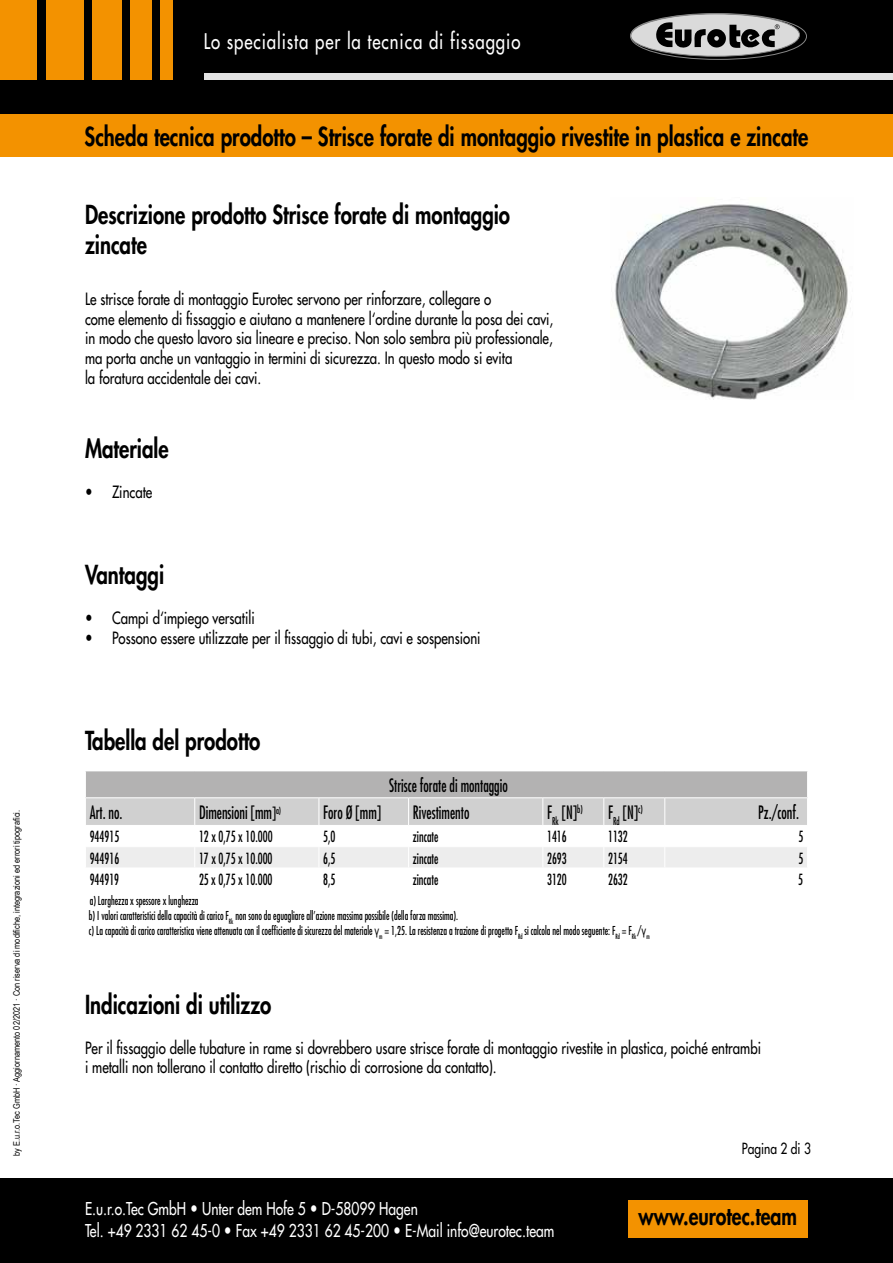
<style>
.page{position:relative;width:893px;height:1263px;background:#fff}
.page>*{position:absolute;margin:0;border:0;box-sizing:border-box;transform-origin:0 0}
.t1{font:800 25.5px/30.6px "Futura Std";color:#000;scale:.8 1}
.t2{font:800 24.3px "Futura Std";color:#000;scale:.8 1}
.t3{font:500 21px "Futura Std";letter-spacing:.055em;color:#fff;scale:.8 1}
.t4{font:condensed 18px "Futura Std";color:#000;scale:.8 1}
.t5{font:500 17.25px/22.5px "Futura Std";color:#fff;scale:.8 1}
.t6{font:500 16.5px/19.8px "Futura Std";color:#000;scale:.8 1}
.t7{font:condensed 15px "Futura Std";color:#000;scale:.8 1}
.t8{font:500 15px "Futura Std";color:#000;scale:.8 1}
.t9{font:condensed 12px/15px "Futura Std";color:#000;scale:.8 1}
.t10{font:9px "Arial Narrow";color:#000}
.s1{font-size:16.5px}
.s2{font-family:"Arial";font-stretch:normal}
.s3{font-weight:800}
</style>
<div class="page">
<div style="left:0;top:0;width:893px;height:137px;background:#000"></div>
<div style="left:204px;top:74px;width:689px;height:6px;background:#e3e3e3"></div>
<svg style="left:630px;top:13px;width:176px;height:46px"></svg>
<div style="left:631px;top:14px;width:168px;height:42px;background:#dadada;border-radius:50%"></div>
<div style="left:630px;top:14px;width:170px;height:43px;border:1px solid #878787;border-radius:50%"></div>
<div style="left:630px;top:13px;width:177px;height:47px;border:1px solid #878787;border-radius:50%"></div>
<svg style="left:656px;top:22px;width:124px;height:27px"></svg>
<div style="left:0;top:0;width:37px;height:80px;background:#f39200"></div>
<div style="left:46px;top:0;width:38px;height:80px;background:#f39200"></div>
<div style="left:92px;top:0;width:30px;height:80px;background:#f39200"></div>
<div style="left:131px;top:0;width:21px;height:80px;background:#f39200"></div>
<div style="left:161px;top:0;width:12px;height:80px;background:#f39200"></div>
<div style="left:0;top:114px;width:893px;height:43px;background:#f39200"></div>
<div style="left:0;top:1178px;width:893px;height:85px;background:#000"></div>
<div style="left:628px;top:1200px;width:180px;height:37px;background:#f39200"></div>
<svg style="left:85px;top:771px;width:723px;height:96px"></svg>
<img style="left:611px;top:204px;width:240px;height:196px">
<p class="t10" style="left:10px;top:1156px;width:347px;rotate:-90deg">by E.u.r.o.Tec GmbH · Aggiornamento 02/2021 · Con riserva di modifiche, integrazioni ed errori tipografici.</p>
<p class="t3" style="left:204px;top:28px;width:397px">Lo specialista per la tecnica di fissaggio</p>
<h1 class="t1" style="left:85px;top:122px;width:906px">Scheda tecnica prodotto – Strisce forate di montaggio rivestite in plastica e zincate</h1>
<h1 class="t1" style="left:85px;top:199px;width:533px">Descrizione prodotto Strisce forate di montaggio zincate</h1>
<p class="t6" style="left:85px;top:289px;width:587px">Le strisce forate di montaggio Eurotec servono per rinforzare, collegare o<br>come elemento di fissaggio e aiutano a mantenere l‘ordine durante la posa dei cavi, in modo che questo lavoro sia lineare e preciso. Non solo sembra più professionale, ma porta anche un vantaggio in termini di sicurezza. In questo modo si evita<br>la foratura accidentale dei cavi.</p>
<h1 class="t1" style="left:85px;top:434px;width:106px">Materiale</h1>
<p class="t6" style="left:85px;top:482px;width:86px">• Zincate</p>
<h1 class="t1" style="left:85px;top:560px;width:100px">Vantaggi</h1>
<p class="t6" style="left:85px;top:608px;width:214px">• Campi d‘impiego versatili</p>
<p class="t6" style="left:85px;top:628px;width:496px">• Possono essere utilizzate per il fissaggio di tubi, cavi e sospensioni</p>
<h1 class="t1" style="left:85px;top:725px;width:221px">Tabella del prodotto</h1>
<p class="t4" style="left:389px;top:774px;width:150px">Strisce forate di montaggio</p>
<p class="t4" style="left:90px;top:801px;width:43px">Art. no.</p>
<p class="t4" style="left:199px;top:801px;width:104px">Dimensioni [mm<span class="s1">]</span><sup>a)</sup></p>
<p class="t4" style="left:323px;top:801px;width:74px">Foro Ø [mm]</p>
<p class="t4" style="left:413px;top:801px;width:72px">Rivestimento</p>
<p class="t4" style="left:547px;top:801px;width:46px">F<sub>Rk</sub> [N]<sup>b)</sup></p>
<p class="t4" style="left:608px;top:801px;width:45px">F<sub>Rd</sub> [N]<sup>c)</sup></p>
<p class="t4" style="left:758px;top:801px;width:52px">Pz./conf.</p>
<p class="t7" style="left:90px;top:828px;width:38px">944915</p>
<p class="t7" style="left:199px;top:828px;width:93px">12 x 0,75 x 10.000</p>
<p class="t7" style="left:323px;top:828px;width:17px">5,0</p>
<p class="t7" style="left:413px;top:828px;width:34px">zincate</p>
<p class="t7" style="left:547px;top:828px;width:26px">1416</p>
<p class="t7" style="left:608px;top:828px;width:26px">1132</p>
<p class="t7" style="left:798px;top:828px;width:8px">5</p>
<p class="t7" style="left:90px;top:849px;width:38px">944916</p>
<p class="t7" style="left:199px;top:849px;width:93px">17 x 0,75 x 10.000</p>
<p class="t7" style="left:323px;top:849px;width:17px">6,5</p>
<p class="t7" style="left:413px;top:849px;width:34px">zincate</p>
<p class="t7" style="left:547px;top:849px;width:26px">2693</p>
<p class="t7" style="left:608px;top:849px;width:26px">2154</p>
<p class="t7" style="left:798px;top:849px;width:8px">5</p>
<p class="t7" style="left:90px;top:870px;width:38px">944919</p>
<p class="t7" style="left:199px;top:870px;width:93px">25 x 0,75 x 10.000</p>
<p class="t7" style="left:323px;top:870px;width:17px">8,5</p>
<p class="t7" style="left:413px;top:870px;width:34px">zincate</p>
<p class="t7" style="left:547px;top:870px;width:26px">3120</p>
<p class="t7" style="left:608px;top:870px;width:26px">2632</p>
<p class="t7" style="left:798px;top:870px;width:8px">5</p>
<p class="t9" style="left:89px;top:893px;width:702px">a) Larghezza x spessore x lunghezza<br>b) I valori caratteristici della capacità di carico F<sub>Rk</sub> non sono da eguagliare all’azione massima possibile (della forza massima).<br>c) La capacità di carico caratteristica viene attenuata con il coefficiente di sicurezza del materiale <span class="s2">γ</span><sub>m</sub> = 1,25. La resistenza a trazione di progetto F<sub>Rd</sub> si calcola nel modo seguente: F<sub>Rd</sub> = F<sub>Rk</sub> /<span class="s2">γ</span><sub>m</sub></p>
<h1 class="t1" style="left:85px;top:989px;width:234px">Indicazioni di utilizzo</h1>
<p class="t6" style="left:85px;top:1038px;width:846px">Per il fissaggio delle tubature in rame si dovrebbero usare strisce forate di montaggio rivestite in plastica, poiché entrambi i metalli non tollerano il contatto diretto (rischio di corrosione da contatto).</p>
<p class="t8" style="left:742px;top:1139px;width:88px">Pagina 2 di 3</p>
<p class="t5" style="left:85px;top:1197px;width:588px">E.u.r.o.Tec GmbH <span class="s3">•</span> Unter dem Hofe 5 <span class="s3">•</span> D-58099 Hagen<br>Tel. +49 2331 62 45-0 <span class="s3">•</span> Fax +49 2331 62 45-200 <span class="s3">•</span> E-Mail info@eurotec.team</p>
<h2 class="t2" style="left:638px;top:1201px;width:200px">www.eurotec.team</h2>
</div>
